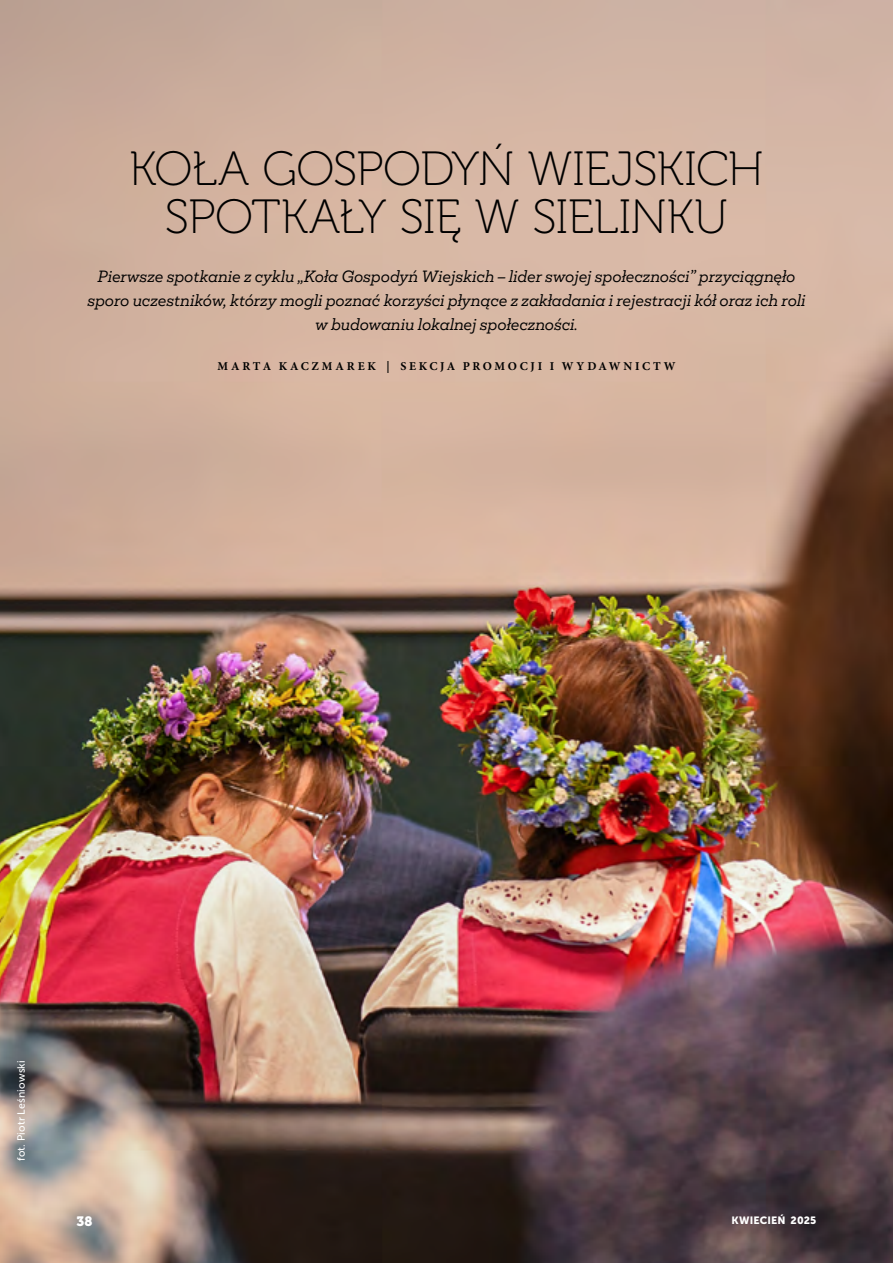
<style>
.page{position:relative;width:893px;height:1263px;background:#fff}
.page>*{position:absolute;margin:0;border:0;box-sizing:border-box;transform-origin:0 0}
.t1{font:48px/48px "Museo 100";letter-spacing:-.015em;color:#000;text-align:center}
.t2{font:italic 15px/24px "Mokoko";color:#000;text-align:center}
.t3{font:13.5px "Museo 900";color:#fff}
.t4{font:700 12px "Minion Pro";letter-spacing:.225em;color:#000}
.t5{font:10.5px "Museo Sans 500";letter-spacing:.015em;color:#fff}
.t6{font:10.5px "Museo Sans 900";letter-spacing:.015em;color:#fff}
</style>
<div class="page">
<img style="left:0;top:0;width:893px;height:1263px">
<h1 class="t1" style="left:129px;top:146px;width:636px">KOŁA GOSPODYŃ WIEJSKICH<br>SPOTKAŁY SIĘ W SIELINKU</h1>
<p class="t2" style="left:87px;top:265px;width:720px">Pierwsze spotkanie z cyklu „Koła Gospodyń Wiejskich – lider swojej społeczności” przyciągnęło sporo uczestników, którzy mogli poznać korzyści płynące z zakładania i rejestracji kół oraz ich roli w budowaniu lokalnej społeczności.</p>
<p class="t4" style="left:217px;top:358px;width:459px">MARTA KACZMAREK | SEKCJA PROMOCJI I WYDAWNICTW</p>
<p class="t5" style="left:16px;top:1161px;width:102px;rotate:-90deg">fot. Piotr Leśniowski</p>
<p class="t3" style="left:77px;top:1214px;width:17px">38</p>
<p class="t6" style="left:732px;top:1214px;width:86px">KWIECIEŃ 2025</p>
</div>
